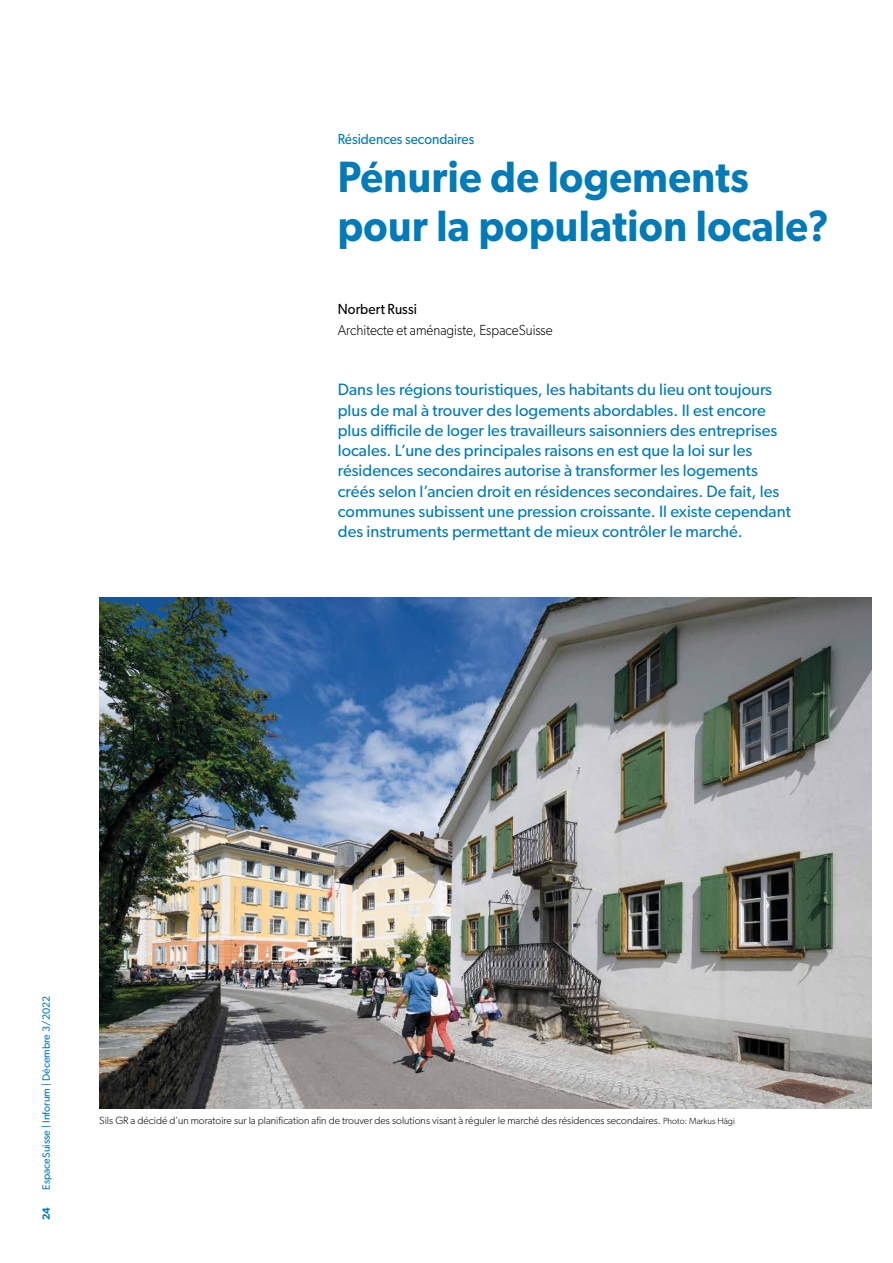
<style>
.page{position:relative;width:893px;height:1263px;background:#fff}
.page>*{position:absolute;margin:0;border:0;box-sizing:border-box;transform-origin:0 0}
.Lauftext_Box-mit-Hin{font:600 43.95px/48.8px "Gibson";letter-spacing:.01em;color:#007bba;scale:.92 1}
.Lauftext_Box-mit-Hin-2{font:16.5px/20.2px "Gibson";color:#007bba}
.Lauftext_Box-mit-Hin-3{font:300 14.7px/21.1px "Gibson";color:#000;scale:.92 1}
.Lauftext_Box-mit-Hin-4{font:14.7px "Gibson";color:#007bba;scale:.92 1}
.Lauftext_Box-mit-Hin-5{font:300 10.5px "Gibson";color:#000}
.t1{font:10.5px "Gibson";color:#007bba}
.t2{font:600 10.5px "Gibson";color:#007bba}
.s1{font-weight:400}
.s2{font-size:9px}
</style>
<div class="page">
<img style="left:99px;top:598px;width:773px;height:510px">
<p class="Lauftext_Box-mit-Hin-4" style="left:338px;top:130px;width:150px">Résidences secondaires</p>
<p class="Lauftext_Box-mit-Hin" style="left:338px;top:152px;width:535px">Pénurie de logements pour la population locale?</p>
<p class="Lauftext_Box-mit-Hin-3" style="left:338px;top:298px;width:235px"><span class="s1">Norbert Russi<br></span>Architecte et aménagiste, EspaceSuisse</p>
<p class="Lauftext_Box-mit-Hin-2" style="left:338px;top:379px;width:454px">Dans les régions touristiques, les habitants du lieu ont toujours plus de mal à trouver des logements abordables. Il est encore plus difficile de loger les travailleurs saisonniers des entreprises locales. L’une des principales raisons en est que la loi sur les résidences secondaires autorise à transformer les logements créés selon l’ancien droit en résidences secondaires. De fait, les communes subissent une pression croissante. Il existe cependant des instruments permettant de mieux contrôler le marché.</p>
<p class="t1" style="left:40px;top:1190px;width:196px;rotate:-90deg">EspaceSuisse | Inforum | Décembre 3/2022</p>
<p class="t2" style="left:40px;top:1220px;width:14px;rotate:-90deg">24</p>
<p class="Lauftext_Box-mit-Hin-5" style="left:99px;top:1114px;width:637px">Sils GR a décidé d’un moratoire sur la planification afin de trouver des solutions visant à réguler le marché des résidences secondaires. <span class="s2">Photo: Markus Hägi</span></p>
</div>
